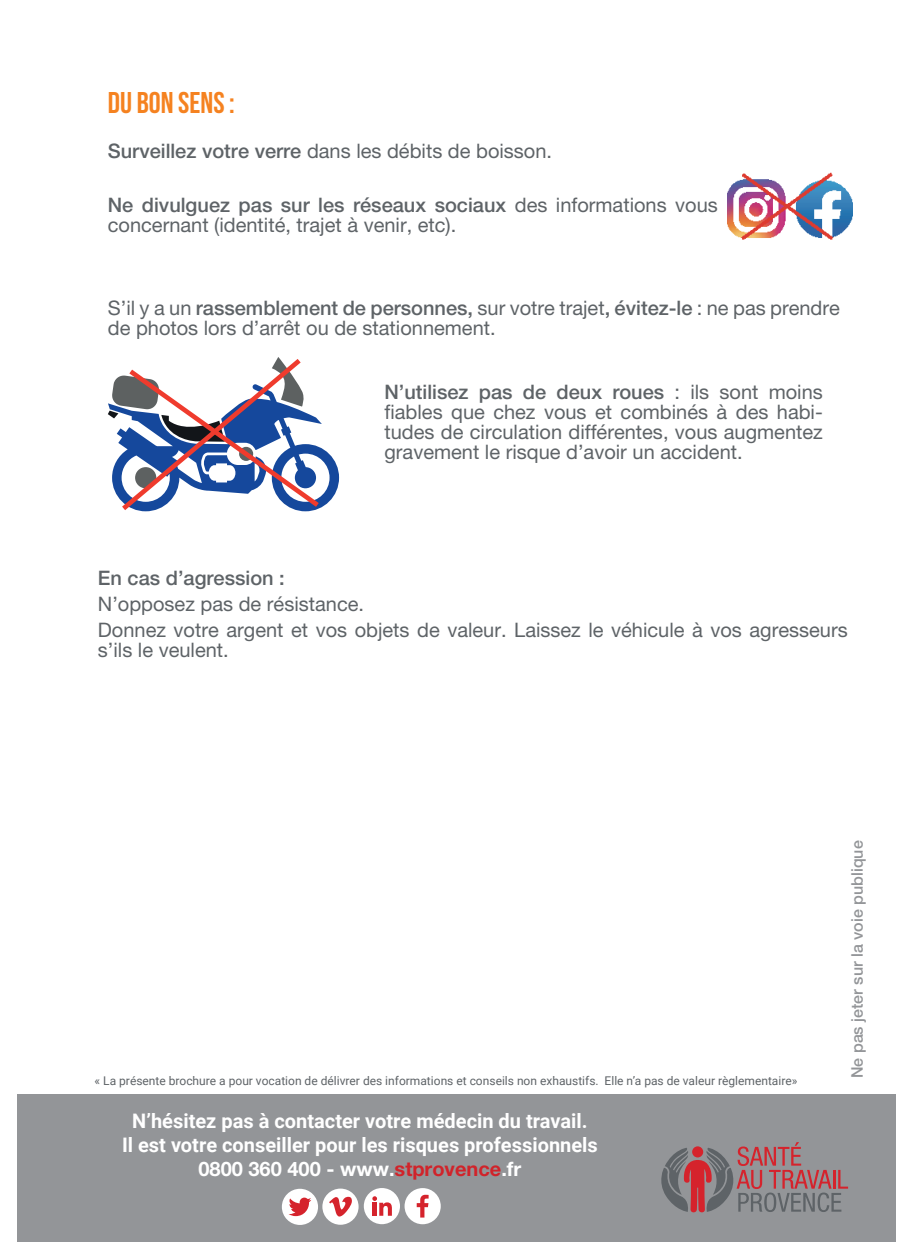
<style>
.page{position:relative;width:908px;height:1259px;background:#fff}
.page>*{position:absolute;margin:0;border:0;box-sizing:border-box;transform-origin:0 0}
.t1{font:30px "Bebas Neue";color:#f58220}
.t2{font:20px/20px "Helvetica Neue LT 55 Rm";color:#5e6367}
.t3{font:20px "Helvetica Neue LT 65 Md";color:#5e6367}
.t4{font:700 20px/24px "Roboto";color:#fff;text-align:center}
.t5{font:20px "Helvetica Neue LT 75 Bd";color:#fff}
.t6{font:16px "Helvetica Neue LT 65 Md";color:#939598}
.t7{font:12px "Roboto";color:#5e6367}
.s1{font-family:"Helvetica Neue LT 65 Md"}
.s2{font-family:"Helvetica Neue LT 55 Rm"}
.s3{color:#d1232a}
</style>
<div class="page">
<img style="left:727px;top:172px;width:124px;height:68px">
<svg style="left:108px;top:357px;width:231px;height:155px"></svg>
<div style="left:17px;top:1094px;width:877px;height:148px;background:#939598"></div>
<svg style="left:661px;top:1142px;width:186px;height:71px"></svg>
<div style="left:404px;top:1188px;width:36px;height:36px;background:#fff;border-radius:50%"></div>
<div style="left:363px;top:1188px;width:37px;height:36px;background:#fff;border-radius:50%"></div>
<div style="left:282px;top:1188px;width:36px;height:37px;background:#fff;border-radius:50%"></div>
<div style="left:322px;top:1188px;width:36px;height:36px;background:#fff;border-radius:50%"></div>
<svg style="left:329px;top:1196px;width:23px;height:20px"></svg>
<svg style="left:288px;top:1197px;width:23px;height:19px"></svg>
<svg style="left:372px;top:1196px;width:20px;height:19px"></svg>
<svg style="left:416px;top:1194px;width:12px;height:23px"></svg>
<h1 class="t1" style="left:108px;top:86px;width:128px">DU BON SENS :</h1>
<p class="t2" style="left:108px;top:141px;width:445px"><span class="s1">Surveillez votre verre</span> dans les débits de boisson.</p>
<p class="t3" style="left:108px;top:193px;width:611px">Ne divulguez pas sur les réseaux sociaux <span class="s2">des informations vous</span></p>
<p class="t2" style="left:108px;top:215px;width:350px">concernant (identité, trajet à venir, etc).</p>
<p class="t2" style="left:108px;top:297px;width:733px">S’il y a un <span class="s1">rassemblement de personnes,</span> sur votre trajet<span class="s1">, évitez-le</span> : ne pas prendre de photos lors d’arrêt ou de stationnement.</p>
<p class="t3" style="left:384px;top:380px;width:439px">N’utilisez pas de deux roues <span class="s2">: ils sont moins</span></p>
<p class="t2" style="left:384px;top:401px;width:439px;text-align:justify">fiables que chez vous et combinés à des habi&shy;tudes de circulation différentes, vous augmentez gravement le risque d’avoir un accident.</p>
<p class="t3" style="left:98px;top:566px;width:188px">En cas d’agression :</p>
<p class="t2" style="left:98px;top:590px;width:751px;line-height:25.6px">N’opposez pas de résistance.<br>Donnez votre argent et vos objets de valeur. Laissez le véhicule à vos agresseurs</p>
<p class="t2" style="left:98px;top:639px;width:132px">s’ils le veulent.</p>
<p class="t7" style="left:95px;top:1072px;width:704px">« La présente brochure a pour vocation de délivrer des informations et conseils non exhaustifs. Elle n’a pas de valeur règlementaire»</p>
<p class="t4" style="left:122px;top:1108px;width:477px">N’hésitez pas à contacter votre médecin du travail.<br>Il est votre conseiller pour les risques professionnels</p>
<p class="t5" style="left:198px;top:1156px;width:324px">0800 360 400 - www.<span class="s3">stprovence</span>.fr</p>
<p class="t6" style="left:847px;top:1078px;width:239px;rotate:-90deg">Ne pas jeter sur la voie publique</p>
</div>
